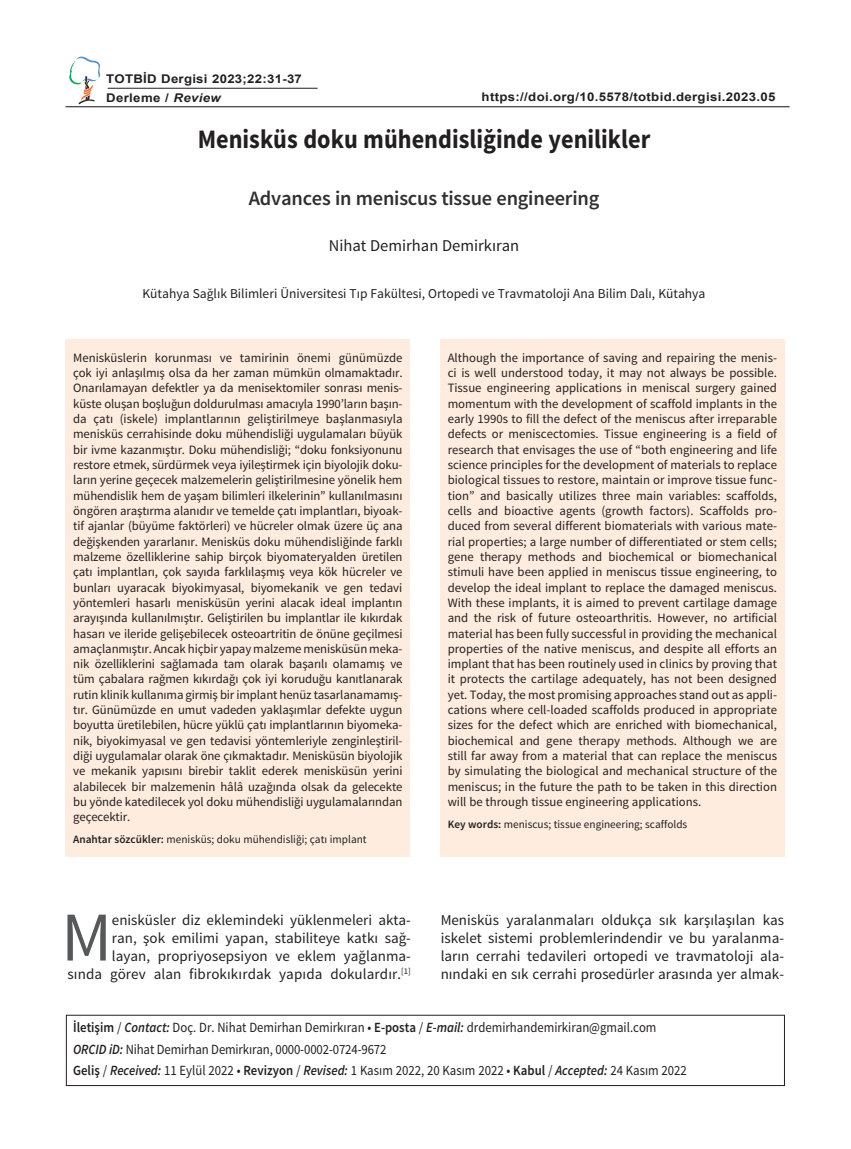
<style>
.page{position:relative;width:851px;height:1149px;background:#fff}
.page>*{position:absolute;margin:0;border:0;box-sizing:border-box;transform-origin:0 0}
.t1{font:69.9px "Source Sans Pro";color:#57585a}
.t2{font:700 26.7px "Source Sans Pro";color:#231f20;scale:.91 1}
.t3{font:600 20.4px "Source Sans Pro";letter-spacing:-.01em;color:#312f30}
.t4{font:16.5px "Source Sans Pro";color:#231f20}
.t5{font:15px/18px "Source Sans Pro";color:#231f20;text-align:right}
.t6{font:14.1px/21.8px "Source Sans Pro";color:#231f20;scale:.91 1}
.t7{font:13.5px "Source Sans Pro";color:#231f20}
.t8{font:12.75px/15.3px "Source Sans Pro";letter-spacing:-.005em;color:#231f20;text-align:justify}
.t9{font:700 12px/18.8px "Arial";letter-spacing:.025em;color:#231f20;scale:1.1 1}
.t10{font:11.25px "Source Sans Pro";color:#231f20}
.s1{font-style:italic}
.s2{font-weight:600}
.s3{font-weight:600;font-style:italic}
</style>
<div class="page">
<div style="left:440px;top:339px;width:345px;height:517px;background:#feecde"></div>
<div style="left:66px;top:339px;width:344px;height:517px;background:#feecde"></div>
<svg style="left:69px;top:57px;width:31px;height:47px"></svg>
<hr style="left:108px;top:88px;width:209px;height:1px;background:#231f20">
<hr style="left:66px;top:106px;width:723px;height:1px;background:#231f20">
<div style="left:66px;top:1014px;width:718px;height:71px;border:1px solid #231f20"></div>
<p class="t9" style="left:106px;top:70px;width:179px">TOTBİD Dergisi 2023;22:31-37<br>Derleme / <span class="s1">Review</span></p>
<p class="t9" style="left:481px;top:88px;width:268px">https://doi.org/10.5578/totbid.dergisi.2023.05</p>
<h2 class="t2" style="left:198px;top:122px;width:499px">Menisküs doku mühendisliğinde yenilikler</h2>
<h3 class="t3" style="left:249px;top:186px;width:352px">Advances in meniscus tissue engineering</h3>
<p class="t4" style="left:329px;top:236px;width:192px">Nihat Demirhan Demirkıran</p>
<p class="t7" style="left:142px;top:284px;width:564px">Kütahya Sağlık Bilimleri Üniversitesi Tıp Fakültesi, Ortopedi ve Travmatoloji Ana Bilim Dalı, Kütahya</p>
<p class="t8" style="left:73px;top:350px;width:331px">Menisküslerin korunması ve tamirinin önemi günümüzde çok iyi anlaşılmış olsa da her zaman mümkün olmamaktadır.<br>Onarılamayan defektler ya da menisektomiler sonrası menis&shy;küste oluşan boşluğun doldurulması amacıyla 1990’ların başın&shy;da çatı (iskele) implantlarının geliştirilmeye başlanmasıyla menisküs cerrahisinde doku mühendisliği uygulamaları büyük bir ivme kazanmıştır. Doku mühendisliği; “doku fonksiyonunu restore etmek, sürdürmek veya iyileştirmek için biyolojik doku&shy;ların yerine geçecek malzemelerin geliştirilmesine yönelik hem mühendislik hem de yaşam bilimleri ilkelerinin” kullanılmasını öngören araştırma alanıdır ve temelde çatı implantları, biyoak&shy;tif ajanlar (büyüme faktörleri) ve hücreler olmak üzere üç ana değişkenden yararlanır. Menisküs doku mühendisliğinde farklı malzeme özelliklerine sahip birçok biyomateryalden üretilen çatı implantları, çok sayıda farklılaşmış veya kök hücreler ve bunları uyaracak biyokimyasal, biyomekanik ve gen tedavi yöntemleri hasarlı menisküsün yerini alacak ideal implantın arayışında kullanılmıştır. Geliştirilen bu implantlar ile kıkırdak hasarı ve ileride gelişebilecek osteoartritin de önüne geçilmesi amaçlanmıştır. Ancak hiçbir yapay malzeme menisküsün meka&shy;nik özelliklerini sağlamada tam olarak başarılı olamamış ve tüm çabalara rağmen kıkırdağı çok iyi koruduğu kanıtlanarak rutin klinik kullanıma girmiş bir implant henüz tasarlanamamış&shy;tır. Günümüzde en umut vadeden yaklaşımlar defekte uygun boyutta üretilebilen, hücre yüklü çatı implantlarının biyomeka&shy;nik, biyokimyasal ve gen tedavisi yöntemleriyle zenginleştiril&shy;diği uygulamalar olarak öne çıkmaktadır. Menisküsün biyolojik ve mekanik yapısını birebir taklit ederek menisküsün yerini alabilecek bir malzemenin hâlâ uzağında olsak da gelecekte bu yönde katedilecek yol doku mühendisliği uygulamalarından geçecektir.</p>
<p class="t10" style="left:73px;top:832px;width:295px"><span class="s2">Anahtar sözcükler:</span> menisküs; doku mühendisliği; çatı implant</p>
<p class="t8" style="left:447px;top:350px;width:331px">Although the importance of saving and repairing the menis&shy;ci is well understood today, it may not always be possible.<br>Tissue engineering applications in meniscal surgery gained momentum with the development of scaffold implants in the early 1990s to fill the defect of the meniscus after irreparable defects or meniscectomies. Tissue engineering is a field of research that envisages the use of “both engineering and life science principles for the development of materials to replace biological tissues to restore, maintain or improve tissue func&shy;tion” and basically utilizes three main variables: scaffolds, cells and bioactive agents (growth factors). Scaffolds pro&shy;duced from several different biomaterials with various mate&shy;rial properties; a large number of differentiated or stem cells; gene therapy methods and biochemical or biomechanical stimuli have been applied in meniscus tissue engineering, to develop the ideal implant to replace the damaged meniscus.<br>With these implants, it is aimed to prevent cartilage damage and the risk of future osteoarthritis. However, no artificial material has been fully successful in providing the mechanical properties of the native meniscus, and despite all efforts an implant that has been routinely used in clinics by proving that it protects the cartilage adequately, has not been designed yet. Today, the most promising approaches stand out as appli&shy;cations where cell-loaded scaffolds produced in appropriate sizes for the defect which are enriched with biomechanical, biochemical and gene therapy methods. Although we are still far away from a material that can replace the meniscus by simulating the biological and mechanical structure of the meniscus; in the future the path to be taken in this direction will be through tissue engineering applications.</p>
<p class="t10" style="left:447px;top:816px;width:241px"><span class="s2">Key words:</span> meniscus; tissue engineering; scaffolds</p>
<p class="t5" style="left:67px;top:910px;width:345px">enisküsler diz eklemindeki yüklenmeleri akta-<br>ran, şok emilimi yapan, stabiliteye katkı sağ-<br>layan, propriyosepsiyon ve eklem yağlanma-<br>sında görev alan fibrokıkırdak yapıda dokulardır.<sup>[1]</sup></p>
<p class="t5" style="left:440px;top:910px;width:345px;text-align:justify">Menisküs yaralanmaları oldukça sık karşılaşılan kas iskelet sistemi problemlerindendir ve bu yaralanma&shy;ların cerrahi tedavileri ortopedi ve travmatoloji ala&shy;nındaki en sık cerrahi prosedürler arasında yer almak-</p>
<h1 class="t1" style="left:61px;top:893px;width:52px">M</h1>
<p class="t6" style="left:73px;top:1016px;width:676px"><span class="s2">İletişim</span> / <span class="s3">Contact:</span> Doç. Dr. Nihat Demirhan Demirkıran • <span class="s2">E-posta</span> / <span class="s3">E-mail:</span> drdemirhandemirkiran@gmail.com<br><span class="s3">ORCID iD:</span> Nihat Demirhan Demirkıran, 0000-0002-0724-9672<br><span class="s2">Geliş</span> / <span class="s3">Received:</span> 11 Eylül 2022 • <span class="s2">Revizyon</span> / <span class="s3">Revised:</span> 1 Kasım 2022, 20 Kasım 2022 • <span class="s2">Kabul</span> / <span class="s3">Accepted:</span> 24 Kasım 2022</p>
</div>
